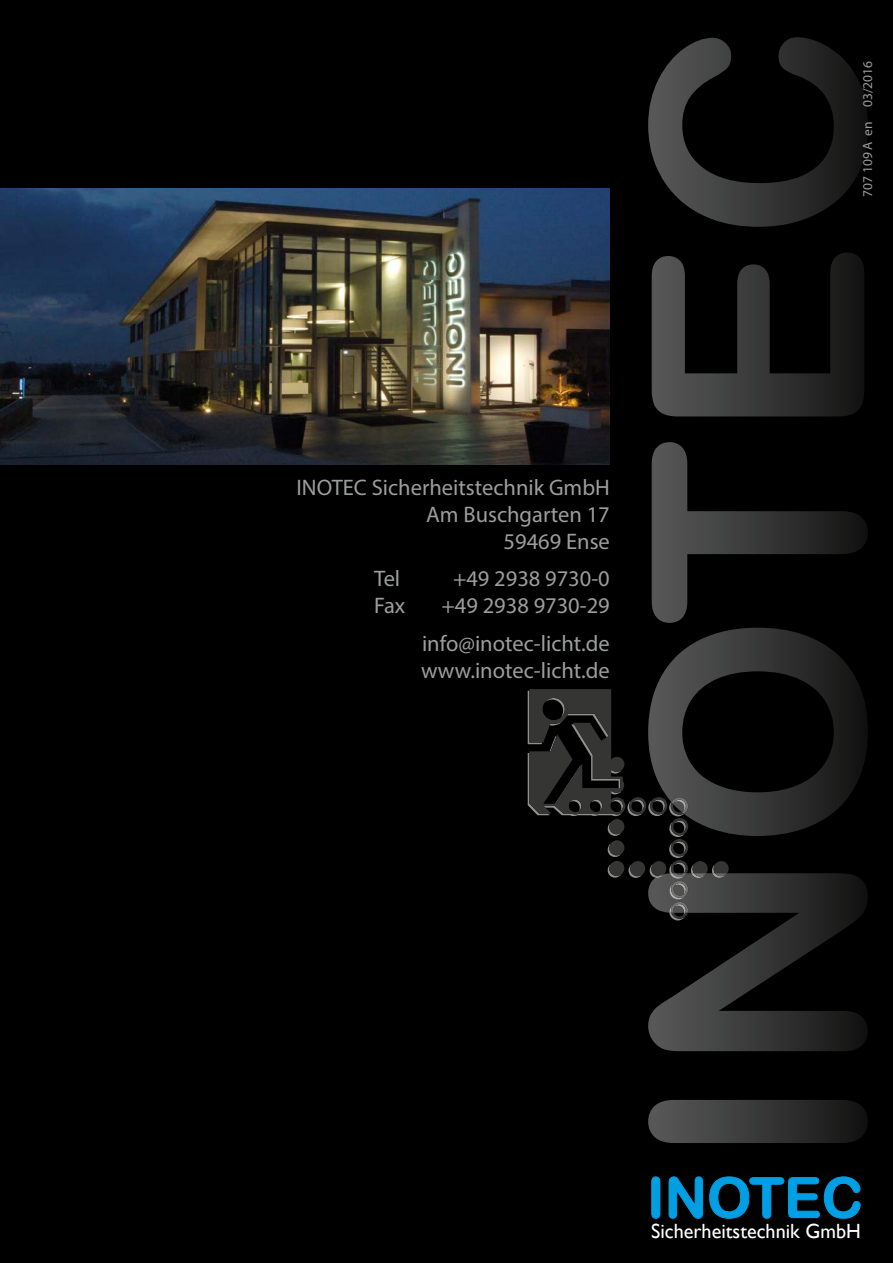
<style>
.page{position:relative;width:893px;height:1263px;background:#000}
.page>*{position:absolute;margin:0;border:0;box-sizing:border-box;transform-origin:0 0}
.t1{font:22.5px/27px "Myriad Pro";color:#9c9d9d;text-align:right}
.t2{font:20.55px "Gill Sans";color:#fff}
.t3{font:13.5px "Myriad Pro";color:#9c9d9d}
</style>
<div class="page">
<img style="left:0;top:188px;width:610px;height:277px">
<svg style="left:651px;top:1176px;width:9px;height:43px"></svg>
<svg style="left:669px;top:1176px;width:34px;height:43px"></svg>
<svg style="left:709px;top:1176px;width:151px;height:43px"></svg>
<svg style="left:648px;top:37px;width:220px;height:744px"></svg>
<svg style="left:528px;top:689px;width:271px;height:360px"></svg>
<svg style="left:648px;top:1100px;width:220px;height:43px;background:#343434"></svg>
<p class="t1" style="left:297px;top:473px;width:315px">INOTEC Sicherheitstechnik GmbH<br>Am Buschgarten 17<br>59469 Ense</p>
<p class="t1" style="left:374px;top:565px;width:28px">Tel</p>
<p class="t1" style="left:453px;top:565px;width:158px">+49 2938 9730-0</p>
<p class="t1" style="left:374px;top:592px;width:33px">Fax</p>
<p class="t1" style="left:422px;top:587px;width:189px;line-height:37.5px">+49 2938 9730-29 info@inotec-licht.de</p>
<p class="t1" style="left:421px;top:656px;width:190px">www.inotec-licht.de</p>
<p class="t3" style="left:859px;top:197px;width:138px;rotate:-90deg">707 109 A en 03/2016</p>
<p class="t2" style="left:651px;top:1219px;width:211px">Sicherheitstechnik GmbH</p>
</div>
